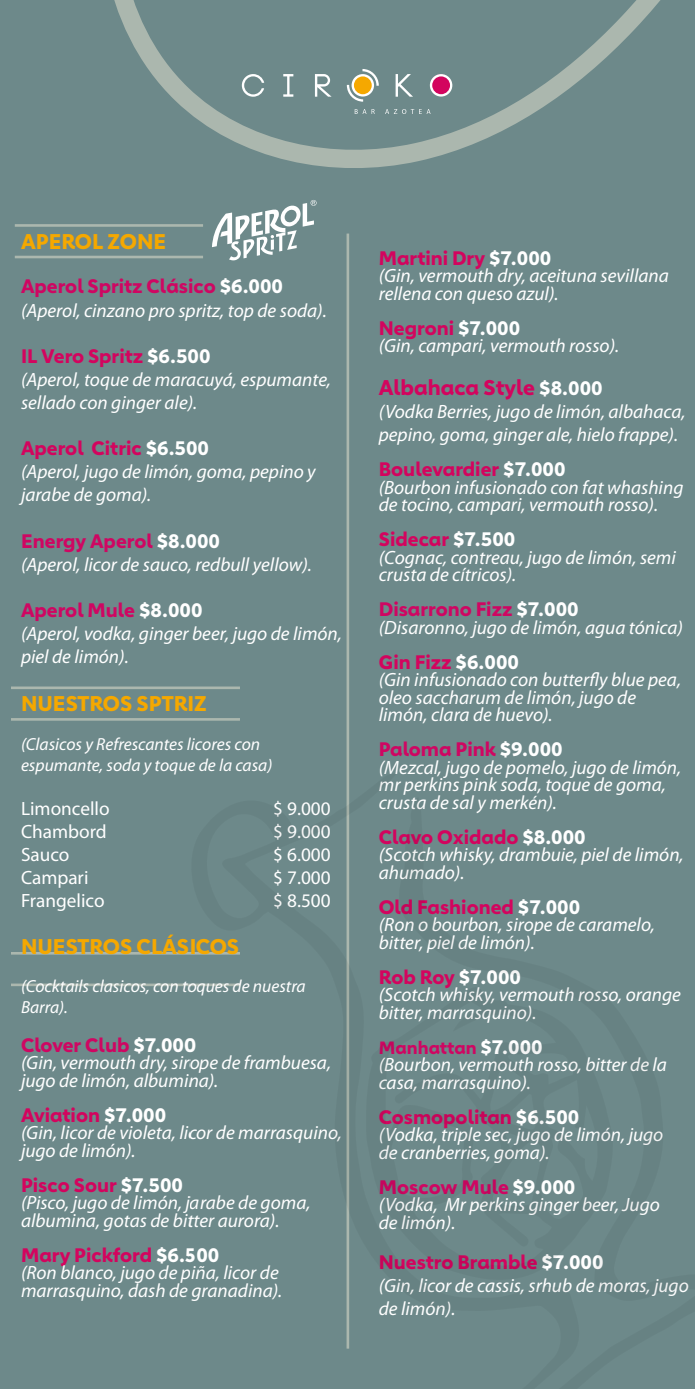
<style>
.page{position:relative;width:695px;height:1389px;background:#fff}
.page>*{position:absolute;margin:0;border:0;box-sizing:border-box;transform-origin:0 0}
.t1{font:700 21px "Carnero";color:#f5a800}
.t2{font:700 21px "Carnero";color:#d3045e}
.t3{font:italic 19.25px/17.5px "Myriad Pro";color:#fff}
.t4{font:700 19.25px "Carnero";color:#d3045e}
.t5{font:700 19.25px "Carnero";color:#cf0662}
.t6{font:19.25px "Myriad Pro";color:#fff}
.t7{font:italic 17.5px/21px "Myriad Pro";color:#fff}
.t8{font:700 17.5px "Carnero";color:#cf0662}
.s1{color:#fff}
.s2{font-size:19.25px;color:#fff}
</style>
<div class="page">
<div style="left:0;top:0;width:694px;height:1389px;background:#6d898a"></div>
<hr style="left:346px;top:234px;width:3px;height:1115px;background:#abb7ae">
<hr style="left:15px;top:224px;width:188px;height:3px;background:#abb7ae">
<hr style="left:15px;top:256px;width:188px;height:2px;background:#abb7ae">
<hr style="left:11px;top:687px;width:229px;height:2px;background:#abb7ae">
<hr style="left:11px;top:718px;width:229px;height:3px;background:#abb7ae">
<hr style="left:11px;top:952px;width:229px;height:3px;background:#abb7ae">
<hr style="left:11px;top:984px;width:229px;height:2px;background:#abb7ae">
<svg style="left:114px;top:0;width:547px;height:168px"></svg>
<svg style="left:212px;top:200px;width:104px;height:60px"></svg>
<p class="t1" style="left:21px;top:229px;width:147px">APEROL ZONE</p>
<p class="t5" style="left:21px;top:275px;width:263px">Aperol Spritz Clásico <span class="s1">$6.000</span></p>
<p class="t3" style="left:21px;top:302px;width:307px">(Aperol, cinzano pro spritz, top de soda).</p>
<p class="t4" style="left:21px;top:344px;width:191px">IL Vero Spritz <span class="s1">$6.500</span></p>
<p class="t3" style="left:21px;top:368px;width:311px;line-height:23.1px">(Aperol, toque de maracuyá, espumante, sellado con ginger ale).</p>
<p class="t4" style="left:21px;top:436px;width:189px">Aperol Citric <span class="s1">$6.500</span></p>
<p class="t3" style="left:21px;top:461px;width:296px;line-height:23.1px">(Aperol, jugo de limón, goma, pepino y jarabe de goma).</p>
<p class="t5" style="left:21px;top:529px;width:200px">Energy Aperol <span class="s1">$8.000</span></p>
<p class="t3" style="left:21px;top:556px;width:292px">(Aperol, licor de sauco, redbull yellow).</p>
<p class="t5" style="left:21px;top:598px;width:183px">Aperol Mule <span class="s1">$8.000</span></p>
<p class="t3" style="left:21px;top:622px;width:322px;line-height:23.1px">(Aperol, vodka, ginger beer, jugo de limón, piel de limón).</p>
<p class="t1" style="left:21px;top:691px;width:187px">NUESTROS SPTRIZ</p>
<p class="t7" style="left:21px;top:734px;width:253px">(Clasicos y Refrescantes licores con espumante, soda y toque de la casa)</p>
<p class="t6" style="left:21px;top:798px;width:90px">Limoncello</p>
<p class="t6" style="left:273px;top:798px;width:59px">$ 9.000</p>
<p class="t6" style="left:21px;top:821px;width:87px">Chambord</p>
<p class="t6" style="left:273px;top:821px;width:59px">$ 9.000</p>
<p class="t6" style="left:21px;top:844px;width:50px">Sauco</p>
<p class="t6" style="left:273px;top:844px;width:59px">$ 6.000</p>
<p class="t6" style="left:21px;top:867px;width:69px">Campari</p>
<p class="t6" style="left:273px;top:867px;width:59px">$ 7.000</p>
<p class="t6" style="left:21px;top:890px;width:85px">Frangelico</p>
<p class="t6" style="left:273px;top:890px;width:59px">$ 8.500</p>
<p class="t1" style="left:21px;top:933px;width:220px">NUESTROS CLÁSICOS</p>
<p class="t7" style="left:21px;top:976px;width:286px">(Cocktails clasicos, con toques de nuestra<br>Barra).</p>
<p class="t5" style="left:21px;top:1033px;width:176px">Clover Club <span class="s1">$7.000</span></p>
<p class="t3" style="left:21px;top:1054px;width:311px">(Gin, vermouth dry, sirope de frambuesa, jugo de limón, albumina).</p>
<p class="t4" style="left:21px;top:1103px;width:147px">Aviation <span class="s1">$7.000</span></p>
<p class="t3" style="left:21px;top:1124px;width:322px">(Gin, licor de violeta, licor de marrasquino, jugo de limón).</p>
<p class="t4" style="left:21px;top:1173px;width:163px">Pisco Sour <span class="s1">$7.500</span></p>
<p class="t3" style="left:21px;top:1194px;width:291px">(Pisco, jugo de limón, jarabe de goma, albumina, gotas de bitter aurora).</p>
<p class="t4" style="left:21px;top:1243px;width:200px">Mary Pickford <span class="s1">$6.500</span></p>
<p class="t3" style="left:21px;top:1264px;width:263px">(Ron blanco, jugo de piña, licor de marrasquino, dash de granadina).</p>
<p class="t4" style="left:379px;top:246px;width:174px">Martini Dry <span class="s1">$7.000</span></p>
<p class="t3" style="left:379px;top:267px;width:291px">(Gin, vermouth dry, aceituna sevillana rellena con queso azul).</p>
<p class="t4" style="left:379px;top:316px;width:143px">Negroni <span class="s1">$7.000</span></p>
<p class="t3" style="left:379px;top:337px;width:242px">(Gin, campari, vermouth rosso).</p>
<p class="t2" style="left:379px;top:375px;width:225px">Albahaca Style <span class="s2">$8.000</span></p>
<p class="t3" style="left:379px;top:400px;width:308px;line-height:23.1px">(Vodka Berries, jugo de limón, albahaca, pepino, goma, ginger ale, hielo frappe).</p>
<p class="t4" style="left:379px;top:457px;width:188px">Boulevardier <span class="s1">$7.000</span></p>
<p class="t3" style="left:379px;top:479px;width:306px">(Bourbon infusionado con fat whashing de tocino, campari, vermouth rosso).</p>
<p class="t4" style="left:379px;top:527px;width:138px">Sidecar <span class="s1">$7.500</span></p>
<p class="t3" style="left:379px;top:549px;width:298px">(Cognac, contreau, jugo de limón, semi crusta de cítricos).</p>
<p class="t5" style="left:379px;top:597px;width:201px">Disarrono Fizz <span class="s1">$7.000</span></p>
<p class="t3" style="left:379px;top:619px;width:305px">(Disaronno, jugo de limón, agua tónica)</p>
<p class="t4" style="left:379px;top:650px;width:142px">Gin Fizz <span class="s1">$6.000</span></p>
<p class="t3" style="left:379px;top:671px;width:304px">(Gin infusionado con butterfly blue pea, oleo saccharum de limón, jugo de limón, clara de huevo).</p>
<p class="t5" style="left:379px;top:737px;width:185px">Paloma Pink <span class="s1">$9.000</span></p>
<p class="t3" style="left:379px;top:759px;width:304px">(Mezcal, jugo de pomelo, jugo de limón, mr perkins pink soda, toque de goma, crusta de sal y merkén).</p>
<p class="t4" style="left:379px;top:825px;width:208px">Clavo Oxidado <span class="s1">$8.000</span></p>
<p class="t3" style="left:379px;top:846px;width:306px">(Scotch whisky, drambuie, piel de limón, ahumado).</p>
<p class="t4" style="left:379px;top:895px;width:203px">Old Fashioned <span class="s1">$7.000</span></p>
<p class="t3" style="left:379px;top:916px;width:277px">(Ron o bourbon, sirope de caramelo, bitter, piel de limón).</p>
<p class="t4" style="left:379px;top:965px;width:144px">Rob Roy <span class="s1">$7.000</span></p>
<p class="t3" style="left:379px;top:986px;width:303px">(Scotch whisky, vermouth rosso, orange bitter, marrasquino).</p>
<p class="t8" style="left:379px;top:1037px;width:165px">Manhattan <span class="s2">$7.000</span></p>
<p class="t3" style="left:379px;top:1056px;width:290px">(Bourbon, vermouth rosso, bitter de la casa, marrasquino).</p>
<p class="t4" style="left:379px;top:1105px;width:202px">Cosmopolitan <span class="s1">$6.500</span></p>
<p class="t3" style="left:379px;top:1126px;width:286px">(Vodka, triple sec, jugo de limón, jugo de cranberries, goma).</p>
<p class="t5" style="left:379px;top:1175px;width:198px">Moscow Mule <span class="s1">$9.000</span></p>
<p class="t3" style="left:379px;top:1196px;width:282px">(Vodka, Mr perkins ginger beer, Jugo de limón).</p>
<p class="t4" style="left:379px;top:1251px;width:226px">Nuestro Bramble <span class="s1">$7.000</span></p>
<p class="t3" style="left:379px;top:1275px;width:311px;line-height:23.1px">(Gin, licor de cassis, srhub de moras, jugo de limón).</p>
</div>
